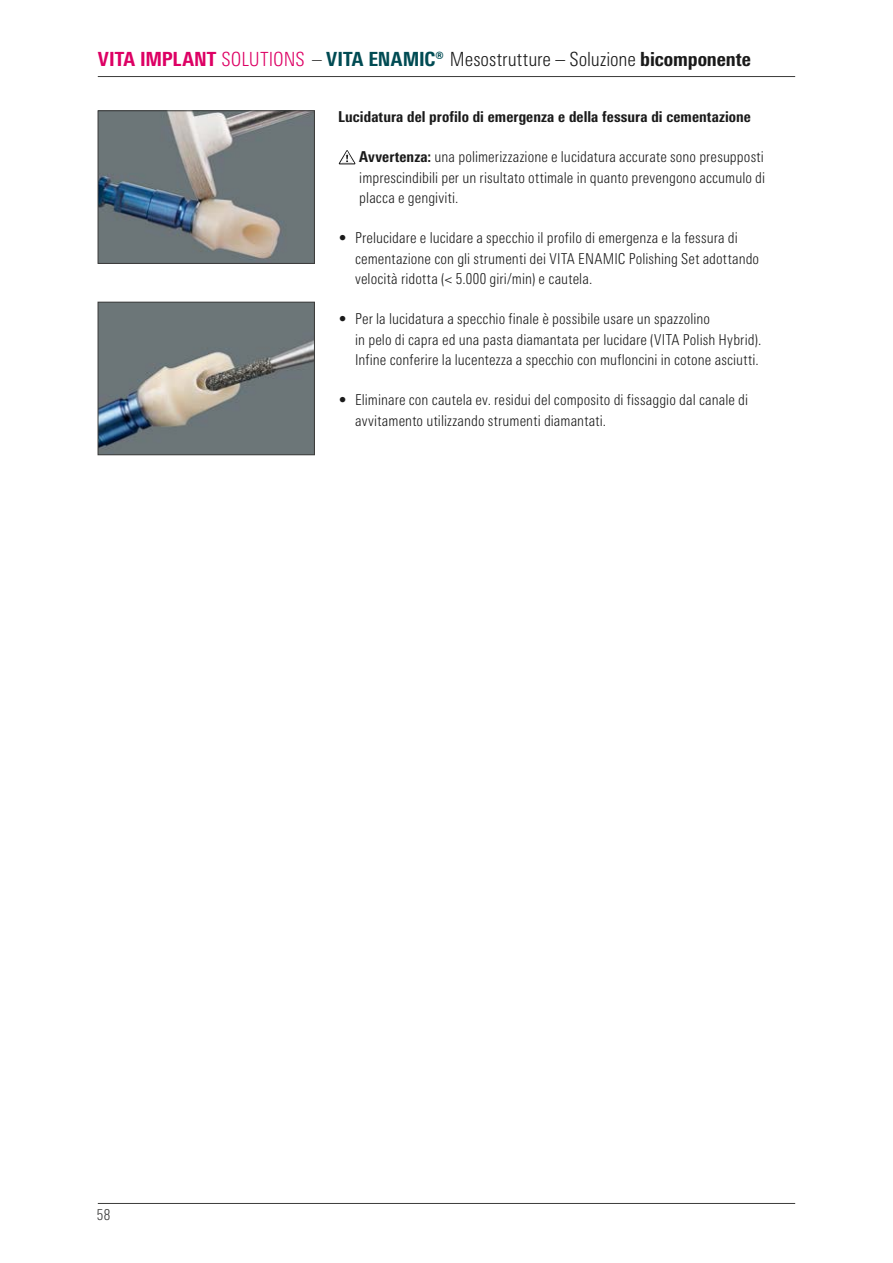
<style>
.page{position:relative;width:893px;height:1263px;background:#fff}
.page>*{position:absolute;margin:0;border:0;box-sizing:border-box;transform-origin:0 0}
.t1{font:300 condensed 19.5px "Univers Next Pro";color:#1a1a1a}
.t2{font:300 condensed 15px/20.2px "Univers Next Pro";letter-spacing:.005em;color:#1a1a1a}
.t3{font:800 condensed 15px "Univers Next Pro";letter-spacing:.005em;color:#1a1a1a}
.t4{font:300 condensed 15px "Univers Next Pro";color:#3b3b3a}
.s1{font-weight:800;color:#dd0064}
.s2{color:#dd0064}
.s3{color:#3b3b3a}
.s4{font-weight:800;color:#004b53}
.s5{font-weight:800}
.s6{font-family:"Univers LT"}
</style>
<div class="page">
<hr style="left:98px;top:1203px;width:697px;height:1px;background:#3b3b3a">
<hr style="left:98px;top:76px;width:697px;height:1px;background:#3b3b3a">
<img style="left:100px;top:113px;width:213px;height:149px">
<div style="left:98px;top:111px;width:217px;height:153px;border:1px solid #3b3b3a"></div>
<img style="left:100px;top:304px;width:213px;height:149px">
<div style="left:98px;top:302px;width:217px;height:153px;border:1px solid #3b3b3a"></div>
<svg style="left:339px;top:150px;width:16px;height:14px"></svg>
<h1 class="t1" style="left:98px;top:48px;width:655px"><span class="s1">VITA IMPLANT</span> <span class="s2">SOLUTIONS</span> <span class="s3">–</span> <span class="s4">VITA ENAMIC®</span> Mesostrutture – Soluzione <span class="s5">bicomponente</span></h1>
<p class="t3" style="left:338px;top:107px;width:414px">Lucidatura del profilo di emergenza e della fessura di cementazione</p>
<p class="t2" style="left:359px;top:147px;width:407px;text-align:justify"><span class="s5">Avvertenza:</span> una polimerizzazione e lucidatura accurate sono presupposti imprescindibili per un risultato ottimale in quanto prevengono accumulo di placca e gengiviti.</p>
<p class="t2" style="left:355px;top:228px;width:406px;text-indent:-17px"><span class="s6">•</span> Prelucidare e lucidare a specchio il profilo di emergenza e la fessura di cementazione con gli strumenti dei VITA ENAMIC Polishing Set adottando velocità ridotta (&lt; 5.000 giri/min) e cautela.</p>
<p class="t2" style="left:355px;top:309px;width:408px;text-indent:-17px"><span class="s6">•</span> Per la lucidatura a specchio finale è possibile usare un spazzolino<br>in pelo di capra ed una pasta diamantata per lucidare (VITA Polish Hybrid).<br>Infine conferire la lucentezza a specchio con mufloncini in cotone asciutti.</p>
<p class="t2" style="left:355px;top:390px;width:395px;text-indent:-17px"><span class="s6">•</span> Eliminare con cautela ev. residui del composito di fissaggio dal canale di avvitamento utilizzando strumenti diamantati.</p>
<p class="t4" style="left:97px;top:1206px;width:15px">58</p>
</div>
